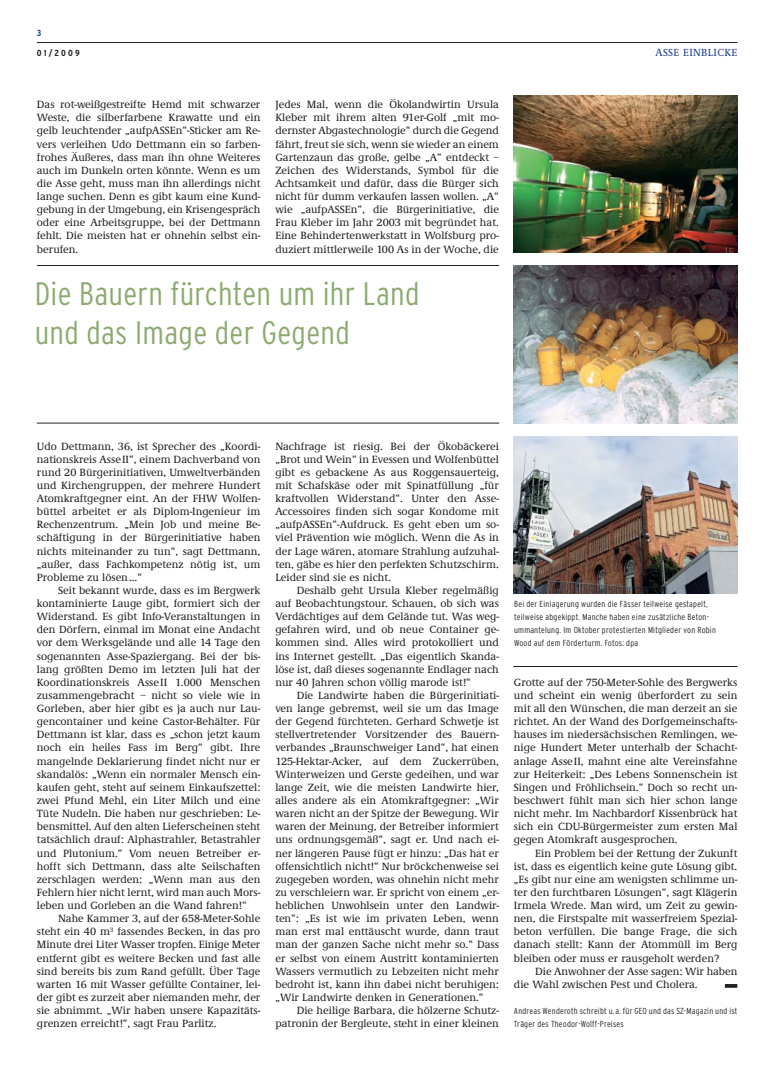
<style>
.page{position:relative;width:780px;height:1081px;background:#fff}
.page>*{position:absolute;margin:0;border:0;box-sizing:border-box;transform-origin:0 0}
.t1{font:300 condensed 32.5px/39.4px "Interstate";letter-spacing:.01em;color:#8caa70}
.t2{font:500 10.88px/13.1px "Demos";color:#231f20;text-align:justify}
.t3{font:500 10.62px "Demos";letter-spacing:.03em;color:#223f99}
.t4{font:300 condensed 8.75px/13.1px "Interstate";letter-spacing:.025em;color:#231f20}
.t5{font:700 condensed 8.75px "Interstate";letter-spacing:.235em;color:#231f20;scale:1.05 1}
.t6{font:700 condensed 8.75px "Interstate";color:#223f99;scale:1.05 1}
</style>
<div class="page">
<svg style="left:724px;top:984px;width:13px;height:4px"></svg>
<hr style="left:37px;top:42px;width:700px;height:1px;background:#231f20">
<img style="left:513px;top:266px;width:224px;height:157px">
<img style="left:513px;top:95px;width:224px;height:158px">
<img style="left:513px;top:436px;width:224px;height:158px">
<hr style="left:37px;top:265px;width:462px;height:1px;background:#231f20">
<hr style="left:37px;top:423px;width:462px;height:1px;background:#231f20">
<hr style="left:513px;top:666px;width:224px;height:1px;background:#231f20">
<p class="t6" style="left:37px;top:30px;width:6px">3</p>
<p class="t5" style="left:37px;top:49px;width:42px">01/2009</p>
<p class="t3" style="left:655px;top:48px;width:83px">ASSE EINBLICKE</p>
<p class="t2" style="left:37px;top:99px;width:225px">Das rot-weißgestreifte Hemd mit schwarzer Weste, die silberfarbene Krawatte und ein gelb leuchtender „aufpASSEn“-Sticker am Re&shy;vers verleihen Udo Dettmann ein so farben&shy;frohes Äußeres, dass man ihn ohne Weiteres auch im Dunkeln orten könnte. Wenn es um die Asse geht, muss man ihn allerdings nicht lange suchen. Denn es gibt kaum eine Kund&shy;gebung in der Umgebung, ein Krisengespräch oder eine Arbeitsgruppe, bei der Dettmann fehlt. Die meisten hat er ohnehin selbst ein&shy;berufen.</p>
<p class="t2" style="left:275px;top:99px;width:225px">Jedes Mal, wenn die Ökolandwirtin Ursula Kleber mit ihrem alten 91er-Golf „mit mo&shy;dernster Abgastechnologie“ durch die Gegend fährt, freut sie sich, wenn sie wieder an einem Gartenzaun das große, gelbe „A“ entdeckt – Zeichen des Widerstands, Symbol für die Achtsamkeit und dafür, dass die Bürger sich nicht für dumm verkaufen lassen wollen. „A“ wie „aufpASSEn“, die Bürgerinitiative, die Frau Kleber im Jahr 2003 mit begründet hat.<br>Eine Behindertenwerkstatt in Wolfsburg pro&shy;duziert mittlerweile 100 As in der Woche, die</p>
<h1 class="t1" style="left:35px;top:277px;width:386px">Die Bauern fürchten um ihr Land und das Image der Gegend</h1>
<p class="t2" style="left:37px;top:440px;width:225px">Udo Dettmann, 36, ist Sprecher des „Koordi&shy;nationskreis AsseII“, einem Dachverband von rund 20 Bürgerinitiativen, Umweltverbänden und Kirchengruppen, der mehrere Hundert Atomkraftgegner eint. An der FHW Wolfen&shy;büttel arbeitet er als Diplom-Ingenieur im Rechenzentrum. „Mein Job und meine Be&shy;schäftigung in der Bürgerinitiative haben nichts miteinander zu tun“, sagt Dettmann, „außer, dass Fachkompetenz nötig ist, um Probleme zu lösen...“</p>
<p class="t2" style="left:37px;top:585px;width:225px;text-indent:21px">Seit bekannt wurde, dass es im Bergwerk kontaminierte Lauge gibt, formiert sich der Widerstand. Es gibt Info-Veranstaltungen in den Dörfern, einmal im Monat eine Andacht vor dem Werksgelände und alle 14 Tage den sogenannten Asse-Spaziergang. Bei der bis&shy;lang größten Demo im letzten Juli hat der Koordinationskreis AsseII 1.000 Menschen zusammengebracht – nicht so viele wie in Gorleben, aber hier gibt es ja auch nur Lau&shy;gencontainer und keine Castor-Behälter. Für Dettmann ist klar, dass es „schon jetzt kaum noch ein heiles Fass im Berg“ gibt. Ihre mangelnde Deklarierung findet nicht nur er skandalös: „Wenn ein normaler Mensch ein&shy;kaufen geht, steht auf seinem Einkaufszettel: zwei Pfund Mehl, ein Liter Milch und eine Tüte Nudeln. Die haben nur geschrieben: Le&shy;bensmittel. Auf den alten Lieferscheinen steht tatsächlich drauf: Alphastrahler, Betastrahler und Plutonium.“ Vom neuen Betreiber er&shy;hofft sich Dettmann, dass alte Seilschaften zerschlagen werden: „Wenn man aus den Fehlern hier nicht lernt, wird man auch Mors&shy;leben und Gorleben an die Wand fahren!“</p>
<p class="t2" style="left:37px;top:913px;width:225px;text-indent:21px">Nahe Kammer 3, auf der 658-Meter-Sohle steht ein 40 m<sup>3</sup> fassendes Becken, in das pro Minute drei Liter Wasser tropfen. Einige Meter entfernt gibt es weitere Becken und fast alle sind bereits bis zum Rand gefüllt. Über Tage warten 16 mit Wasser gefüllte Container, lei&shy;der gibt es zurzeit aber niemanden mehr, der sie abnimmt. „Wir haben unsere Kapazitäts&shy;grenzen erreicht!“, sagt Frau Parlitz.</p>
<p class="t2" style="left:275px;top:440px;width:225px">Nachfrage ist riesig. Bei der Ökobäckerei „Brot und Wein“ in Evessen und Wolfenbüttel gibt es gebackene As aus Roggensauerteig, mit Schafskäse oder mit Spinatfüllung „für kraftvollen Widerstand“. Unter den Asse-Accessoires finden sich sogar Kondome mit „aufpASSEn“-Aufdruck. Es geht eben um so&shy;viel Prävention wie möglich. Wenn die As in der Lage wären, atomare Strahlung aufzuhal&shy;ten, gäbe es hier den perfekten Schutzschirm.<br>Leider sind sie es nicht.</p>
<p class="t2" style="left:275px;top:585px;width:225px;text-indent:21px">Deshalb geht Ursula Kleber regelmäßig auf Beobachtungstour. Schauen, ob sich was Verdächtiges auf dem Gelände tut. Was weg&shy;gefahren wird, und ob neue Container ge&shy;kommen sind. Alles wird protokolliert und ins Internet gestellt. „Das eigentlich Skanda&shy;löse ist, daß dieses sogenannte Endlager nach nur 40 Jahren schon völlig marode ist!“</p>
<p class="t2" style="left:275px;top:690px;width:225px;text-indent:21px">Die Landwirte haben die Bürgerinitiati&shy;ven lange gebremst, weil sie um das Image der Gegend fürchteten. Gerhard Schwetje ist stellvertretender Vorsitzender des Bauern&shy;verbandes „Braunschweiger Land“, hat einen 125-Hektar-Acker, auf dem Zuckerrüben, Winterweizen und Gerste gedeihen, und war lange Zeit, wie die meisten Landwirte hier, alles andere als ein Atomkraftgegner: „Wir waren nicht an der Spitze der Bewegung. Wir waren der Meinung, der Betreiber informiert uns ordnungsgemäß“, sagt er. Und nach ei&shy;ner längeren Pause fügt er hinzu: „Das hat er offensichtlich nicht!“ Nur bröckchenweise sei zugegeben worden, was ohnehin nicht mehr zu verschleiern war. Er spricht von einem „er&shy;heblichen Unwohlsein unter den Landwir&shy;ten“: „Es ist wie im privaten Leben, wenn man erst mal enttäuscht wurde, dann traut man der ganzen Sache nicht mehr so.“ Dass er selbst von einem Austritt kontaminierten Wassers vermutlich zu Lebzeiten nicht mehr bedroht ist, kann ihn dabei nicht beruhigen: „Wir Landwirte denken in Generationen.“</p>
<p class="t2" style="left:275px;top:1005px;width:225px;text-align:right">Die heilige Barbara, die hölzerne Schutz&shy;patronin der Bergleute, steht in einer kleinen</p>
<p class="t4" style="left:514px;top:598px;width:203px">Bei der Einlagerung wurden die Fässer teilweise gestapelt, teilweise abgekippt. Manche haben eine zusätzliche Beton&shy;ummantelung. Im Oktober protestierten Mitglieder von Robin Wood auf dem Förderturm. Fotos: dpa</p>
<p class="t2" style="left:514px;top:676px;width:225px">Grotte auf der 750-Meter-Sohle des Bergwerks und scheint ein wenig überfordert zu sein mit all den Wünschen, die man derzeit an sie richtet. An der Wand des Dorfgemeinschafts&shy;hauses im niedersächsischen Remlingen, we&shy;nige Hundert Meter unterhalb der Schacht&shy;anlage AsseII, mahnt eine alte Vereinsfahne zur Heiterkeit: „Des Lebens Sonnenschein ist Singen und Fröhlichsein.“ Doch so recht un&shy;beschwert fühlt man sich hier schon lange nicht mehr. Im Nachbardorf Kissenbrück hat sich ein CDU-Bürgermeister zum ersten Mal gegen Atomkraft ausgesprochen.</p>
<p class="t2" style="left:514px;top:847px;width:225px;text-indent:21px">Ein Problem bei der Rettung der Zukunft ist, dass es eigentlich keine gute Lösung gibt. „Es gibt nur eine am wenigsten schlimme un&shy;ter den furchtbaren Lösungen“, sagt Klägerin Irmela Wrede. Man wird, um Zeit zu gewin&shy;nen, die Firstspalte mit wasserfreiem Spezial&shy;beton verfüllen. Die bange Frage, die sich danach stellt: Kann der Atommüll im Berg bleiben oder muss er rausgeholt werden?</p>
<p class="t2" style="left:514px;top:965px;width:225px;text-indent:21px">Die Anwohner der Asse sagen: Wir haben die Wahl zwischen Pest und Cholera.</p>
<p class="t4" style="left:514px;top:1005px;width:225px">Andreas Wenderoth schreibt u.a. für GEO und das SZ-Magazin und ist<br>Träger des Theodor-Wolff-Preises</p>
</div>
